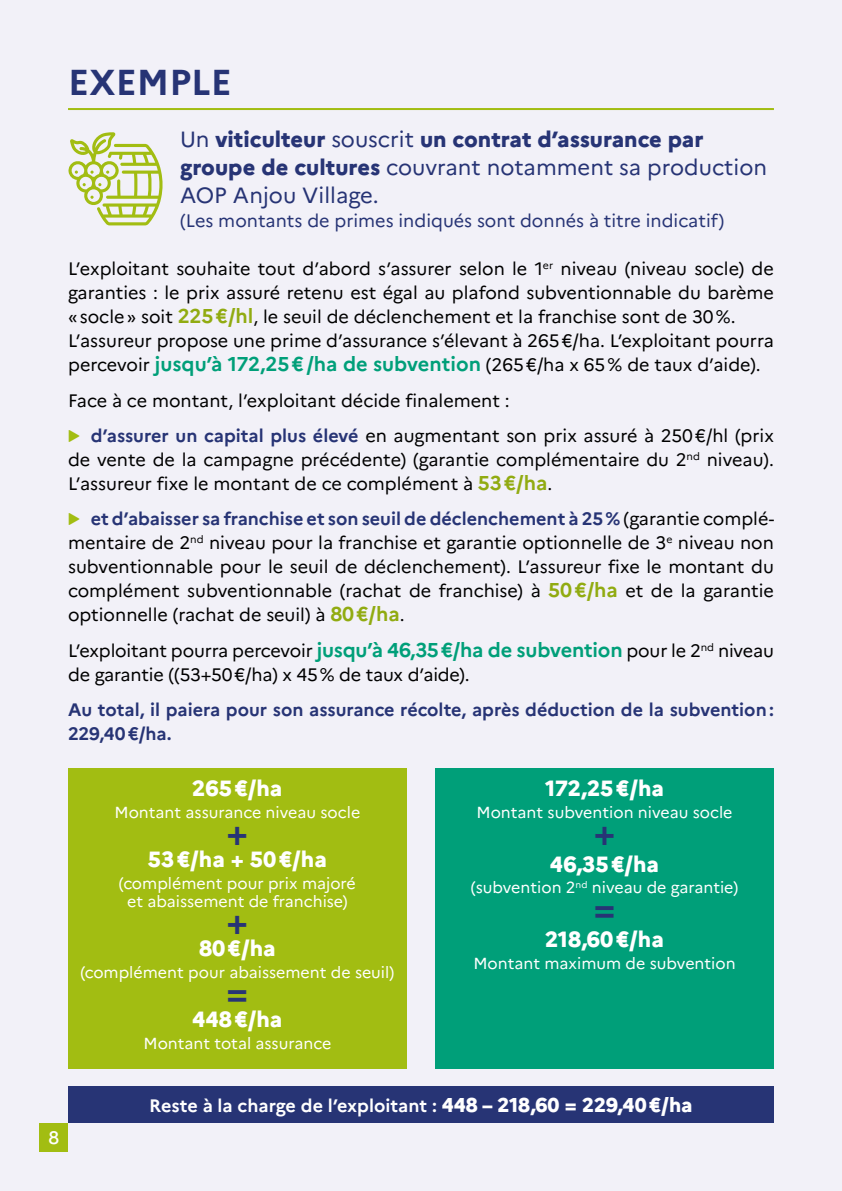
<style>
.page{position:relative;width:842px;height:1191px;background:#f2f1f8}
.page>*{position:absolute;margin:0;border:0;box-sizing:border-box;transform-origin:0 0}
.t1{font:700 36px "Marianne";color:#273475}
.t2{font:22px/28px "Marianne";color:#273475}
.t3{font:800 22px "Marianne";color:#fff}
.t4{font:18px/24px "Marianne";color:#000}
.t5{font:700 18px/24px "Marianne";color:#273475}
.t6{font:18px "Marianne";color:#273475}
.t7{font:700 18px "Marianne";color:#fff}
.t8{font:500 18px "Marianne";color:#fff}
.t9{font:16px/18px "Marianne";color:#fff;text-align:center}
.s1{font-weight:800}
.s2{font-weight:700;font-size:20px;color:#91ab11}
.s3{font-weight:700;font-size:20px;color:#009f79}
.s4{font-weight:700;color:#273475}
.s5{font-weight:800;font-size:20px}
</style>
<div class="page">
<hr style="left:68px;top:108px;width:706px;height:2px;background:#a2bd12">
<svg style="left:68px;top:132px;width:95px;height:93px"></svg>
<div style="left:68px;top:768px;width:339px;height:300px;background:#a2bd12"></div>
<div style="left:68px;top:1086px;width:706px;height:36px;background:#273475"></div>
<div style="left:435px;top:768px;width:339px;height:300px;background:#009f79"></div>
<div style="left:40px;top:1123px;width:28px;height:28px;background:#a2bd12"></div>
<h1 class="t1" style="left:68px;top:60px;width:165px">EXEMPLE</h1>
<p class="t2" style="left:180px;top:125px;width:588px">Un <span class="s1">viticulteur</span> souscrit <span class="s1">un contrat d’assurance par groupe de cultures</span> couvrant notamment sa production<br>AOP Anjou Village.</p>
<p class="t6" style="left:180px;top:210px;width:546px">(Les montants de primes indiqués sont donnés à titre indicatif)</p>
<p class="t4" style="left:68px;top:257px;width:707px">L’exploitant souhaite tout d’abord s’assurer selon le 1<sup>er</sup> niveau (niveau socle) de garanties : le prix assuré retenu est égal au plafond subventionnable du barème «socle» soit <span class="s2">225€/hl</span>, le seuil de déclenchement et la franchise sont de 30%.<br>L’assureur propose une prime d’assurance s’élevant à 265€/ha. L’exploitant pourra percevoir <span class="s3">jusqu’à 172,25€/ha de subvention</span> (265€/ha x 65% de taux d’aide).</p>
<p class="t4" style="left:91px;top:382px;width:685px;line-height:35.4px;text-indent:-23px">Face à ce montant, l’exploitant décide finalement :<br><span class="s4">d’assurer un capital plus élevé</span> en augmentant son prix assuré à 250€/hl (prix</p>
<p class="t4" style="left:68px;top:447px;width:707px">de vente de la campagne précédente) (garantie complémentaire du 2<sup>nd</sup> niveau).<br>L’assureur fixe le montant de ce complément à <span class="s2">53€/ha</span>.</p>
<p class="t4" style="left:68px;top:507px;width:708px;text-align:justify;text-indent:23px"><span class="s4">et d’abaisser sa franchise et son seuil de déclenchement à 25%</span> (garantie complé&shy;mentaire de 2<sup>nd</sup> niveau pour la franchise et garantie optionnelle de 3<sup>e</sup> niveau non subventionnable pour le seuil de déclenchement). L’assureur fixe le montant du complément subventionnable (rachat de franchise) à <span class="s2">50€/ha</span> et de la garantie optionnelle (rachat de seuil) à <span class="s2">80€/ha</span>.</p>
<p class="t4" style="left:68px;top:638px;width:707px">L’exploitant pourra percevoir <span class="s3">jusqu’à 46,35€/ha de subvention</span> pour le 2<sup>nd</sup> niveau de garantie ((53+50€/ha) x 45% de taux d’aide).</p>
<p class="t5" style="left:68px;top:697px;width:707px">Au total, il paiera pour son assurance récolte, après déduction de la subvention:<br>229,40€/ha.</p>
<p class="t3" style="left:192px;top:775px;width:92px">265€/ha</p>
<p class="t9" style="left:115px;top:803px;width:247px">Montant assurance niveau socle</p>
<h1 class="t1" style="left:227px;top:810px;width:23px">+</h1>
<p class="t3" style="left:148px;top:846px;width:181px">53€/ha + 50€/ha</p>
<p class="t9" style="left:119px;top:874px;width:238px">(complément pour prix majoré et abaissement de franchise)</p>
<h1 class="t1" style="left:227px;top:899px;width:23px">+</h1>
<p class="t3" style="left:199px;top:935px;width:78px">80€/ha</p>
<p class="t9" style="left:80px;top:963px;width:316px">(complément pour abaissement de seuil)</p>
<h1 class="t1" style="left:227px;top:970px;width:23px">=</h1>
<p class="t3" style="left:192px;top:1006px;width:92px">448€/ha</p>
<p class="t9" style="left:144px;top:1034px;width:189px">Montant total assurance</p>
<p class="t3" style="left:545px;top:775px;width:121px">172,25€/ha</p>
<p class="t9" style="left:476px;top:803px;width:257px">Montant subvention niveau socle</p>
<h1 class="t1" style="left:594px;top:810px;width:23px">+</h1>
<p class="t3" style="left:550px;top:850px;width:111px">46,35€/ha</p>
<p class="t9" style="left:471px;top:878px;width:269px">(subvention 2<sup>nd</sup> niveau de garantie)</p>
<h1 class="t1" style="left:594px;top:885px;width:23px">=</h1>
<p class="t3" style="left:545px;top:925px;width:120px">218,60€/ha</p>
<p class="t9" style="left:473px;top:954px;width:264px">Montant maximum de subvention</p>
<p class="t8" style="left:48px;top:1126px;width:12px">8</p>
<p class="t7" style="left:149px;top:1095px;width:545px">Reste à la charge de l’exploitant : <span class="s5">448 – 218,60 = 229,40€/ha</span></p>
</div>
